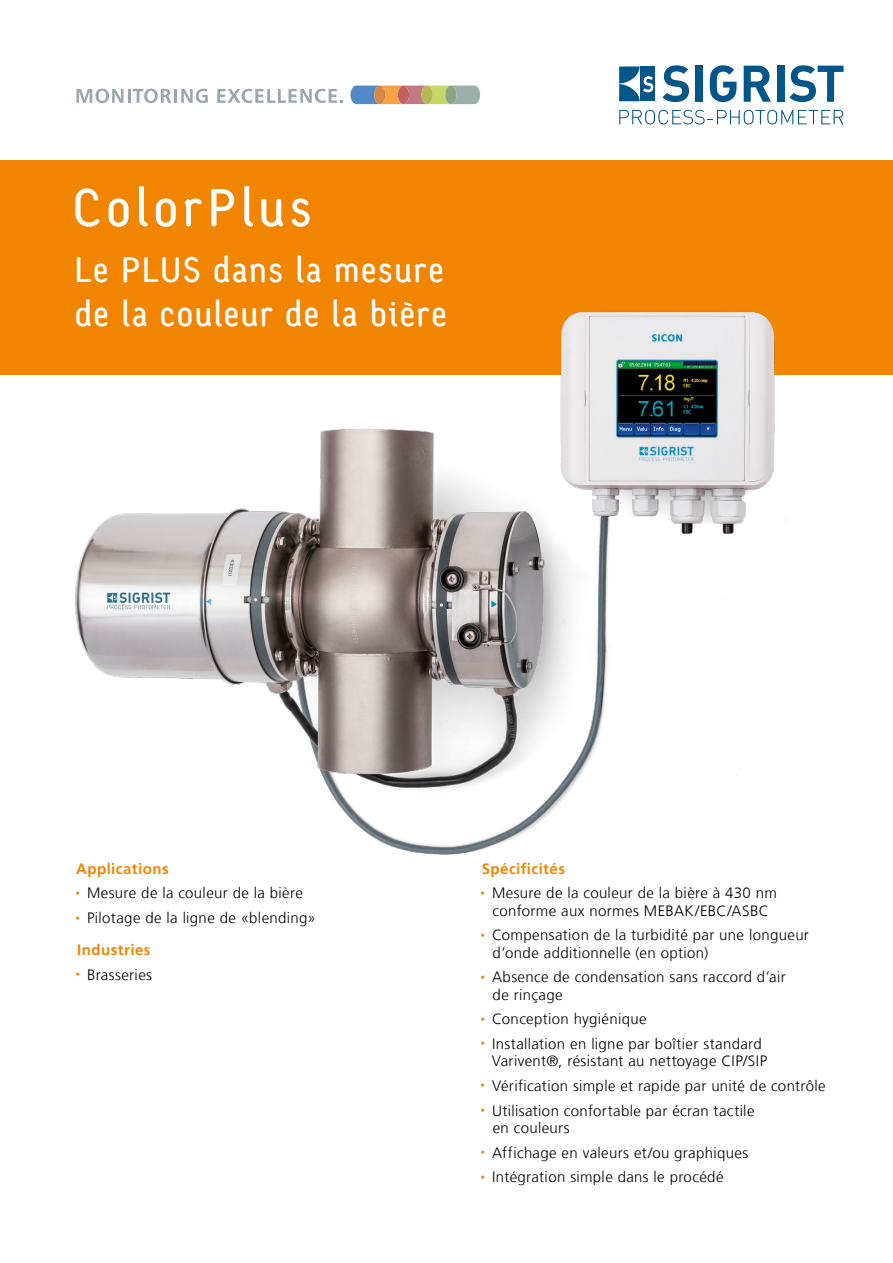
<style>
.page{position:relative;width:893px;height:1263px;background:#fff}
.page>*{position:absolute;margin:0;border:0;box-sizing:border-box;transform-origin:0 0}
.Titel{font:54px "Sgiv 1 Medium CAP Snum";letter-spacing:.095em;color:#fff}
.Untertitel{font:36px "Sgiv 1 Medium CAP Snum";letter-spacing:.045em;color:#fff}
.Grundtext{font:300 15px/17.2px "Frutiger LT Com";letter-spacing:.025em;color:#000}
.Untertitel-2{font:700 15px "Frutiger LT Com";letter-spacing:.03em;color:#f18500}
.s1{color:#f18500}
</style>
<div class="page">
<div style="left:0;top:160px;width:893px;height:214px;background:#f18500"></div>
<img style="left:0;top:311px;width:892px;height:544px">
<svg style="left:662px;top:65px;width:27px;height:37px"></svg>
<div style="left:696px;top:66px;width:7px;height:36px;background:#005589"></div>
<svg style="left:710px;top:65px;width:26px;height:37px"></svg>
<svg style="left:744px;top:66px;width:27px;height:36px"></svg>
<div style="left:777px;top:66px;width:7px;height:36px;background:#005589"></div>
<svg style="left:789px;top:65px;width:54px;height:37px"></svg>
<svg style="left:619px;top:110px;width:224px;height:14px"></svg>
<div style="left:640px;top:67px;width:15px;height:34px;background:#005589"></div>
<svg style="left:619px;top:67px;width:34px;height:34px"></svg>
<svg style="left:77px;top:89px;width:94px;height:14px"></svg>
<hr style="left:174px;top:89px;width:3px;height:14px;background:#9ba6ae">
<svg style="left:181px;top:89px;width:27px;height:14px"></svg>
<svg style="left:217px;top:89px;width:125px;height:14px"></svg>
<svg style="left:350px;top:86px;width:130px;height:18px;background:#ad9f86"></svg>
<div style="left:445px;top:86px;width:11px;height:18px;background:#89a584;border-radius:50%"></div>
<p class="Titel" style="left:72px;top:179px;width:240px">ColorPlus</p>
<p class="Untertitel" style="left:74px;top:251px;width:371px">Le PLUS dans la mesure</p>
<p class="Untertitel" style="left:75px;top:295px;width:373px">de la couleur de la bière</p>
<p class="Untertitel-2" style="left:76px;top:860px;width:94px">Applications</p>
<p class="Grundtext" style="left:75px;top:885px;width:229px"><span class="s1">•</span> Mesure de la couleur de la bière</p>
<p class="Grundtext" style="left:75px;top:909px;width:242px"><span class="s1">•</span> Pilotage de la ligne de «blending»</p>
<p class="Untertitel-2" style="left:77px;top:941px;width:75px">Industries</p>
<p class="Grundtext" style="left:75px;top:966px;width:78px"><span class="s1">•</span> Brasseries</p>
<p class="Untertitel-2" style="left:482px;top:860px;width:85px">Spécificités</p>
<p class="Grundtext" style="left:480px;top:885px;width:298px;text-align:center"><span class="s1">•</span> Mesure de la couleur de la bière à 430 nm conforme aux normes MEBAK/EBC/ASBC</p>
<p class="Grundtext" style="left:493px;top:927px;width:318px;text-indent:-12px"><span class="s1">•</span> Compensation de la turbidité par une longueur d’onde additionnelle (en option)</p>
<p class="Grundtext" style="left:493px;top:968px;width:295px;text-indent:-12px"><span class="s1">•</span> Absence de condensation sans raccord d’air de rinçage</p>
<p class="Grundtext" style="left:480px;top:1010px;width:168px"><span class="s1">•</span> Conception hygiénique</p>
<p class="Grundtext" style="left:492px;top:1035px;width:277px;text-indent:-11px"><span class="s1">•</span> Installation en ligne par boîtier standard<br>Varivent®, résistant au nettoyage CIP/SIP</p>
<p class="Grundtext" style="left:480px;top:1077px;width:347px"><span class="s1">•</span> Vérification simple et rapide par unité de contrôle</p>
<p class="Grundtext" style="left:493px;top:1102px;width:263px;text-indent:-12px"><span class="s1">•</span> Utilisation confortable par écran tactile en couleurs</p>
<p class="Grundtext" style="left:480px;top:1144px;width:269px"><span class="s1">•</span> Affichage en valeurs et/ou graphiques</p>
<p class="Grundtext" style="left:480px;top:1168px;width:245px"><span class="s1">•</span> Intégration simple dans le procédé</p>
</div>
